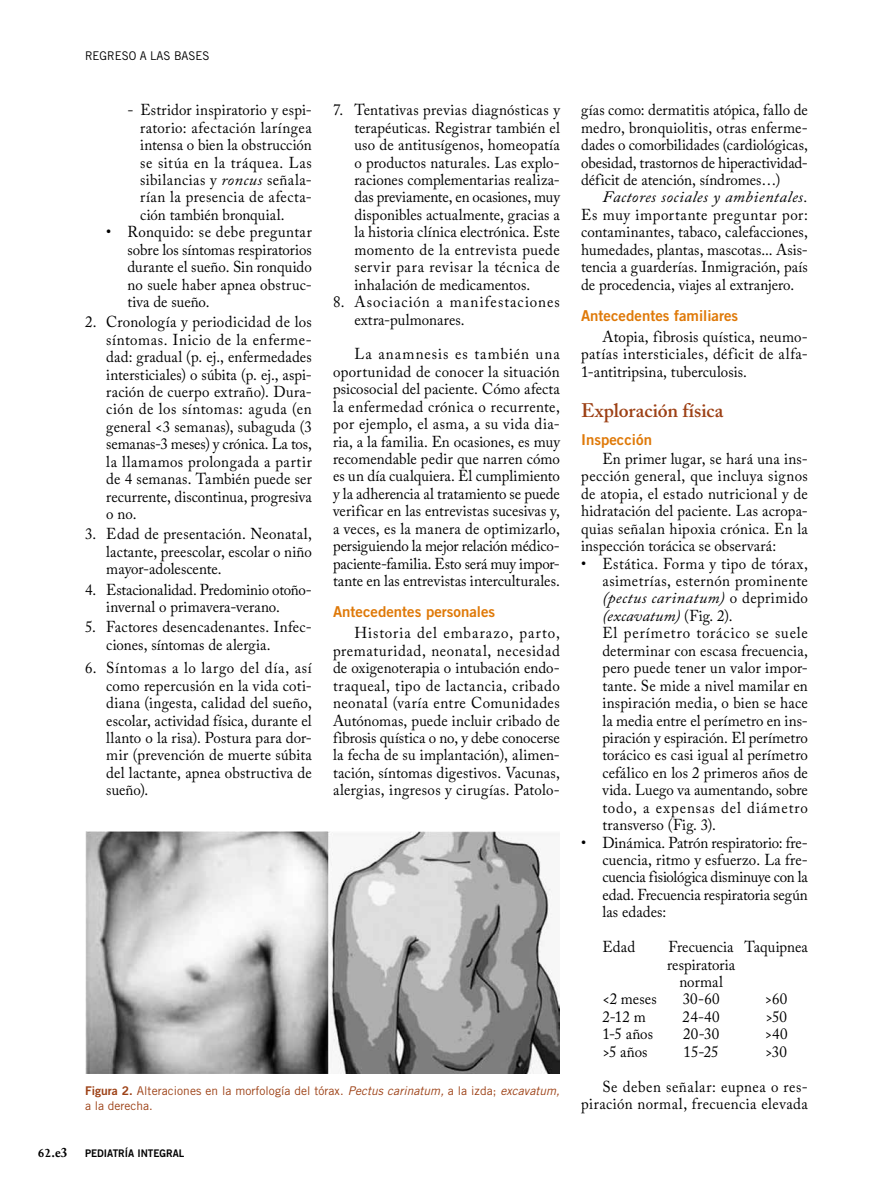
<style>
.page{position:relative;width:893px;height:1191px;background:#fff}
.page>*{position:absolute;margin:0;border:0;box-sizing:border-box;transform-origin:0 0}
.t1{font:600 19.5px "Adobe Caslon Pro";color:#9d4116}
.t2{font:15.75px/17.4px "Adobe Caslon Pro";letter-spacing:.01em;color:#000;text-align:justify;scale:.95 1}
.t3{font:15.75px/17.4px "Adobe Caslon Pro";letter-spacing:.03em;color:#000;text-align:right;scale:.95 1}
.t4{font:15.75px/17.4px "Adobe Caslon Pro";letter-spacing:.06em;color:#000;scale:.95 1}
.t5{font:italic 15.75px "Adobe Caslon Pro";letter-spacing:.025em;color:#000;scale:1.05 1}
.t6{font:15px "Trade Gothic Bold Two";color:#df7908}
.t7{font:700 13.5px "Adobe Caslon Pro";color:#000;scale:.95 1}
.t8{font:12px/15px "Trade Gothic";letter-spacing:.005em;color:#9d4116}
.t9{font:12px "Trade Gothic";color:#000;scale:.95 1}
.t10{font:10.5px "Trade Gothic Bold Two";color:#000;scale:.95 1}
.s1{font-style:italic}
.s2{font-family:"Trade Gothic Bold Two"}
.s3{font-family:"Joanna MT Std"}
</style>
<div class="page">
<img style="left:85px;top:832px;width:475px;height:242px">
<p class="t9" style="left:85px;top:49px;width:132px">REGRESO A LAS BASES</p>
<p class="t2" style="left:140px;top:101px;width:182px;text-indent:-13px">- Estridor inspiratorio y espi&shy;ratorio: afectación laríngea intensa o bien la obstrucción se sitúa en la tráquea. Las sibilancias y <span class="s1">roncus</span> señala&shy;rían la presencia de afecta&shy;ción también bronquial.</p>
<p class="t2" style="left:128px;top:223px;width:195px;text-indent:-21px">• Ronquido: se debe preguntar sobre los síntomas respiratorios durante el sueño. Sin ronquido no suele haber apnea obstruc&shy;tiva de sueño.</p>
<p class="t2" style="left:106px;top:313px;width:218px;text-indent:-21px">2. Cronología y periodicidad de los síntomas. Inicio de la enferme&shy;dad: gradual (p. ej., enfermedades intersticiales) o súbita (p. ej., aspi&shy;ración de cuerpo extraño). Dura&shy;ción de los síntomas: aguda (en general &lt;3 semanas), subaguda (3 semanas-3 meses) y crónica. La tos, la llamamos prolongada a partir de 4 semanas. También puede ser recurrente, discontinua, progresiva o no.</p>
<p class="t2" style="left:106px;top:525px;width:218px;text-indent:-21px">3. Edad de presentación. Neonatal, lactante, preescolar, escolar o niño mayor-adolescente.</p>
<p class="t2" style="left:106px;top:580px;width:218px;text-indent:-21px">4. Estacionalidad. Predominio otoño&shy;invernal o primavera-verano.</p>
<p class="t2" style="left:106px;top:618px;width:218px;text-indent:-21px">5. Factores desencadenantes. Infec&shy;ciones, síntomas de alergia.</p>
<p class="t2" style="left:106px;top:659px;width:218px;text-indent:-21px">6. Síntomas a lo largo del día, así como repercusión en la vida coti&shy;diana (ingesta, calidad del sueño, escolar, actividad física, durante el llanto o la risa). Postura para dor&shy;mir (prevención de muerte súbita del lactante, apnea obstructiva de sueño).</p>
<p class="t2" style="left:354px;top:101px;width:218px;text-indent:-21px">7. Tentativas previas diagnósticas y terapéuticas. Registrar también el uso de antitusígenos, homeopatía o productos naturales. Las explo&shy;raciones complementarias realiza&shy;das previamente, en ocasiones, muy disponibles actualmente, gracias a la historia clínica electrónica. Este momento de la entrevista puede servir para revisar la técnica de inhalación de medicamentos.</p>
<p class="t4" style="left:354px;top:293px;width:218px;text-indent:-21px">8. Asociación a manifestaciones extra-pulmonares.</p>
<p class="t2" style="left:333px;top:345px;width:240px;text-indent:21px">La anamnesis es también una oportunidad de conocer la situación psicosocial del paciente. Cómo afecta la enfermedad crónica o recurrente, por ejemplo, el asma, a su vida dia&shy;ria, a la familia. En ocasiones, es muy recomendable pedir que narren cómo es un día cualquiera. El cumplimiento y la adherencia al tratamiento se puede verificar en las entrevistas sucesivas y, a veces, es la manera de optimizarlo, persiguiendo la mejor relación médico&shy;paciente-familia. Esto será muy impor&shy;tante en las entrevistas interculturales.</p>
<p class="t6" style="left:333px;top:603px;width:164px">Antecedentes personales</p>
<p class="t2" style="left:333px;top:624px;width:240px;text-indent:21px">Historia del embarazo, parto, prematuridad, neonatal, necesidad de oxigenoterapia o intubación endo&shy;traqueal, tipo de lactancia, cribado neonatal (varía entre Comunidades Autónomas, puede incluir cribado de fibrosis quística o no, y debe conocerse la fecha de su implantación), alimen&shy;tación, síntomas digestivos. Vacunas, alergias, ingresos y cirugías. Patolo-</p>
<p class="t8" style="left:85px;top:1082px;width:476px"><span class="s2">Figura 2.</span> Alteraciones en la morfología del tórax. <span class="s1">Pectus carinatum,</span> a la izda; <span class="s1">excavatum, </span>a la derecha.</p>
<p class="t7" style="left:38px;top:1144px;width:32px"><span class="s3">62</span>.e3</p>
<p class="t10" style="left:85px;top:1146px;width:106px">PEDIATRÍA INTEGRAL</p>
<p class="t2" style="left:581px;top:101px;width:240px">gías como: dermatitis atópica, fallo de medro, bronquiolitis, otras enferme&shy;dades o comorbilidades (cardiológicas, obesidad, trastornos de hiperactividad&shy;déficit de atención, síndromes…)</p>
<p class="t5" style="left:602px;top:188px;width:197px">Factores sociales y ambientales.</p>
<p class="t2" style="left:581px;top:206px;width:240px">Es muy importante preguntar por: contaminantes, tabaco, calefacciones, humedades, plantas, mascotas... Asis&shy;tencia a guarderías. Inmigración, país de procedencia, viajes al extranjero.</p>
<p class="t6" style="left:581px;top:306px;width:159px">Antecedentes familiares</p>
<p class="t2" style="left:581px;top:328px;width:240px;text-indent:21px">Atopia, fibrosis quística, neumo&shy;patías intersticiales, déficit de alfa-1-antitripsina, tuberculosis.</p>
<p class="t1" style="left:581px;top:399px;width:144px">Exploración física</p>
<p class="t6" style="left:581px;top:430px;width:72px">Inspección</p>
<p class="t2" style="left:581px;top:450px;width:240px;text-indent:21px">En primer lugar, se hará una ins&shy;pección general, que incluya signos de atopia, el estado nutricional y de hidratación del paciente. Las acropa&shy;quias señalan hipoxia crónica. En la inspección torácica se observará:</p>
<p class="t2" style="left:602px;top:554px;width:218px;text-align:left;text-indent:-21px">• Estática. Forma y tipo de tórax, asimetrías, esternón prominente <span class="s1">(pectus carinatum)</span> o deprimido <span class="s1">(excavatum)</span> (Fig. 2).<br>El perímetro torácico se suele determinar con escasa frecuencia, pero puede tener un valor impor&shy;tante. Se mide a nivel mamilar en inspiración media, o bien se hace la media entre el perímetro en ins&shy;piración y espiración. El perímetro torácico es casi igual al perímetro cefálico en los 2 primeros años de vida. Luego va aumentando, sobre todo, a expensas del diámetro transverso (Fig. 3).</p>
<p class="t2" style="left:602px;top:833px;width:218px;text-indent:-21px">• Dinámica. Patrón respiratorio: fre&shy;cuencia, ritmo y esfuerzo. La fre&shy;cuencia fisiológica disminuye con la edad. Frecuencia respiratoria según las edades:</p>
<p class="t2" style="left:602px;top:938px;width:36px">Edad</p>
<p class="t2" style="left:669px;top:938px;width:148px">Frecuencia Taquipnea</p>
<p class="t2" style="left:667px;top:955px;width:73px">respiratoria</p>
<p class="t2" style="left:679px;top:973px;width:47px">normal</p>
<p class="t2" style="left:602px;top:990px;width:59px">&lt;2 meses</p>
<p class="t2" style="left:683px;top:990px;width:40px">30-60</p>
<p class="t2" style="left:765px;top:990px;width:25px">&gt;60</p>
<p class="t2" style="left:602px;top:1007px;width:47px">2-12 m</p>
<p class="t2" style="left:683px;top:1007px;width:40px">24-40</p>
<p class="t2" style="left:765px;top:1007px;width:24px">&gt;50</p>
<p class="t2" style="left:602px;top:1025px;width:55px">1-5 años</p>
<p class="t2" style="left:683px;top:1025px;width:39px">20-30</p>
<p class="t2" style="left:765px;top:1025px;width:26px">&gt;40</p>
<p class="t2" style="left:602px;top:1042px;width:49px">&gt;5 años</p>
<p class="t2" style="left:684px;top:1042px;width:38px">15-25</p>
<p class="t2" style="left:765px;top:1042px;width:24px">&gt;30</p>
<p class="t3" style="left:581px;top:1077px;width:240px">Se deben señalar: eupnea o res&shy;piración normal, frecuencia elevada</p>
</div>
